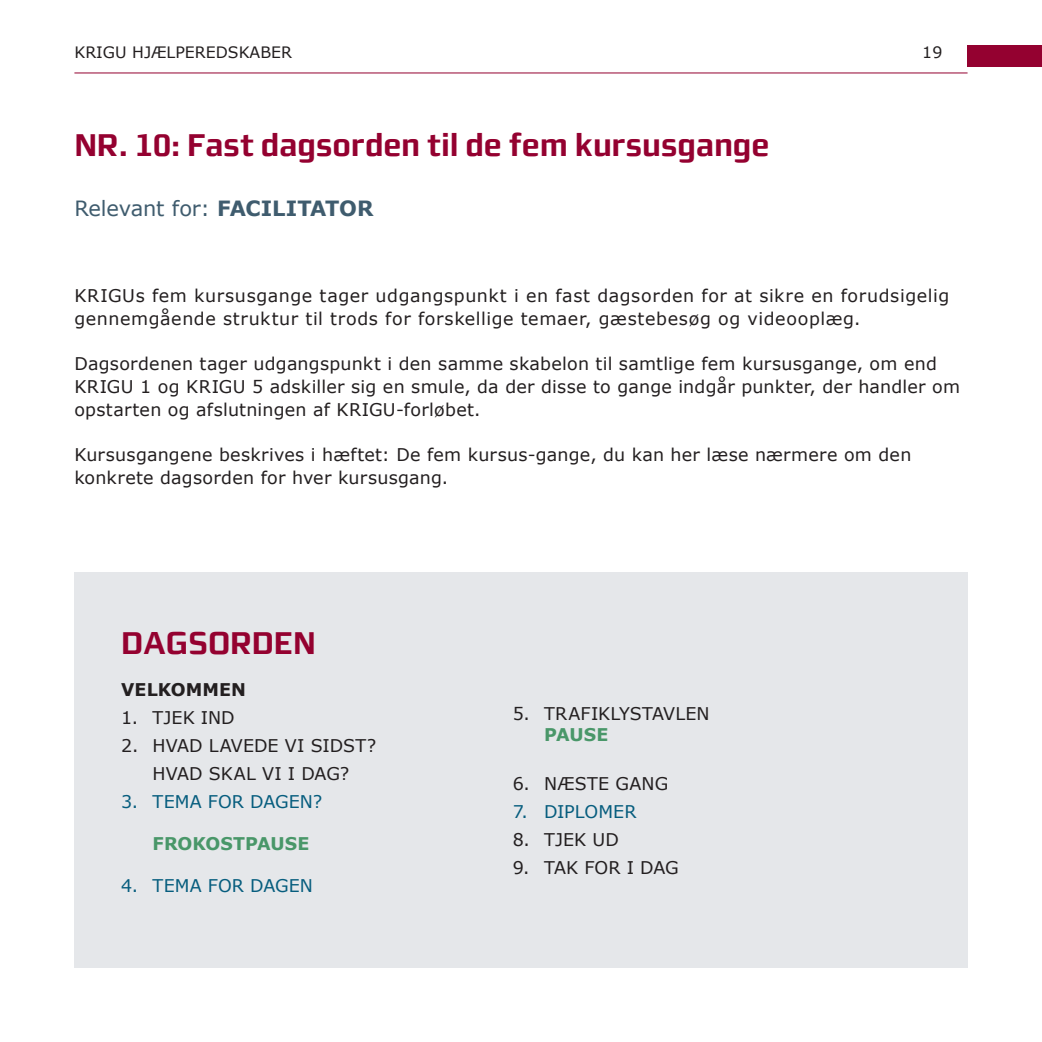
<style>
.page{position:relative;width:1042px;height:1042px;background:#fff}
.page>*{position:absolute;margin:0;border:0;box-sizing:border-box;transform-origin:0 0}
.overskrift-18-roed{font:700 31.5px "midtsans";letter-spacing:-.005em;color:#940130}
.RELEVANT{font:21px "Verdana";letter-spacing:-.015em;color:#3f5c6e}
.Brødtekst-10-pkt{font:17.5px/22.8px "Verdana";letter-spacing:.015em;color:#231f20}
.Brødtekst-10-pkt-2{font:17.5px/22.8px "Verdana";letter-spacing:.035em;color:#231f20}
.t1{font:17.5px "Verdana";letter-spacing:.005em;color:#065d7e}
.t2{font:700 17.5px "Verdana";letter-spacing:.005em;color:#499769}
.Brødtekst-10-pkt-3{font:17.5px "Verdana";letter-spacing:-.005em;color:#231f20}
.Brødtekst-10-pkt-4{font:700 17.5px "Verdana";letter-spacing:.005em;color:#231f20}
.t3{font:15.75px "Verdana";color:#231f20}
.s1{font-weight:700}
.s2{font-weight:700;color:#499769}
</style>
<div class="page">
<div style="left:967px;top:46px;width:75px;height:21px;background:#940130"></div>
<hr style="left:74px;top:73px;width:893px;height:1px;background:#940130">
<div style="left:74px;top:572px;width:893px;height:395px;background:#e5e7ea"></div>
<p class="t3" style="left:74px;top:41px;width:219px">KRIGU HJÆLPEREDSKABER</p>
<p class="t3" style="left:922px;top:41px;width:22px">19</p>
<p class="overskrift-18-roed" style="left:74px;top:126px;width:696px">NR. 10: Fast dagsorden til de fem kursusgange</p>
<p class="RELEVANT" style="left:74px;top:194px;width:300px">Relevant for: <span class="s1">FACILITATOR</span></p>
<p class="Brødtekst-10-pkt-2" style="left:74px;top:284px;width:876px">KRIGUs fem kursusgange tager udgangspunkt i en fast dagsorden for at sikre en forudsigelig gennemgående struktur til trods for forskellige temaer, gæstebesøg og videooplæg.</p>
<p class="Brødtekst-10-pkt" style="left:74px;top:352px;width:887px">Dagsordenen tager udgangspunkt i den samme skabelon til samtlige fem kursusgange, om end<br>KRIGU 1 og KRIGU 5 adskiller sig en smule, da der disse to gange indgår punkter, der handler om opstarten og afslutningen af KRIGU-forløbet.</p>
<p class="Brødtekst-10-pkt" style="left:74px;top:443px;width:838px">Kursusgangene beskrives i hæftet: De fem kursus-gange, du kan her læse nærmere om den konkrete dagsorden for hver kursusgang.</p>
<p class="overskrift-18-roed" style="left:121px;top:624px;width:196px">DAGSORDEN</p>
<p class="Brødtekst-10-pkt-4" style="left:121px;top:678px;width:126px">VELKOMMEN</p>
<p class="Brødtekst-10-pkt" style="left:121px;top:706px;width:115px">1. TJEK IND</p>
<p class="Brødtekst-10-pkt" style="left:121px;top:731px;width:257px;line-height:28px;text-align:center">2. HVAD LAVEDE VI SIDST?<br>HVAD SKAL VI I DAG?</p>
<p class="t1" style="left:121px;top:789px;width:203px">3. TEMA FOR DAGEN?</p>
<p class="t2" style="left:153px;top:832px;width:158px">FROKOSTPAUSE</p>
<p class="t1" style="left:121px;top:873px;width:193px">4. TEMA FOR DAGEN</p>
<p class="Brødtekst-10-pkt" style="left:544px;top:702px;width:167px;line-height:21px;text-indent:-32px">5. TRAFIKLYSTAVLEN<br><span class="s2">PAUSE</span></p>
<p class="Brødtekst-10-pkt" style="left:513px;top:772px;width:157px">6. NÆSTE GANG</p>
<p class="t1" style="left:513px;top:799px;width:125px">7. DIPLOMER</p>
<p class="Brødtekst-10-pkt" style="left:513px;top:828px;width:108px">8. TJEK UD</p>
<p class="Brødtekst-10-pkt-3" style="left:513px;top:855px;width:168px">9. TAK FOR I DAG</p>
</div>
